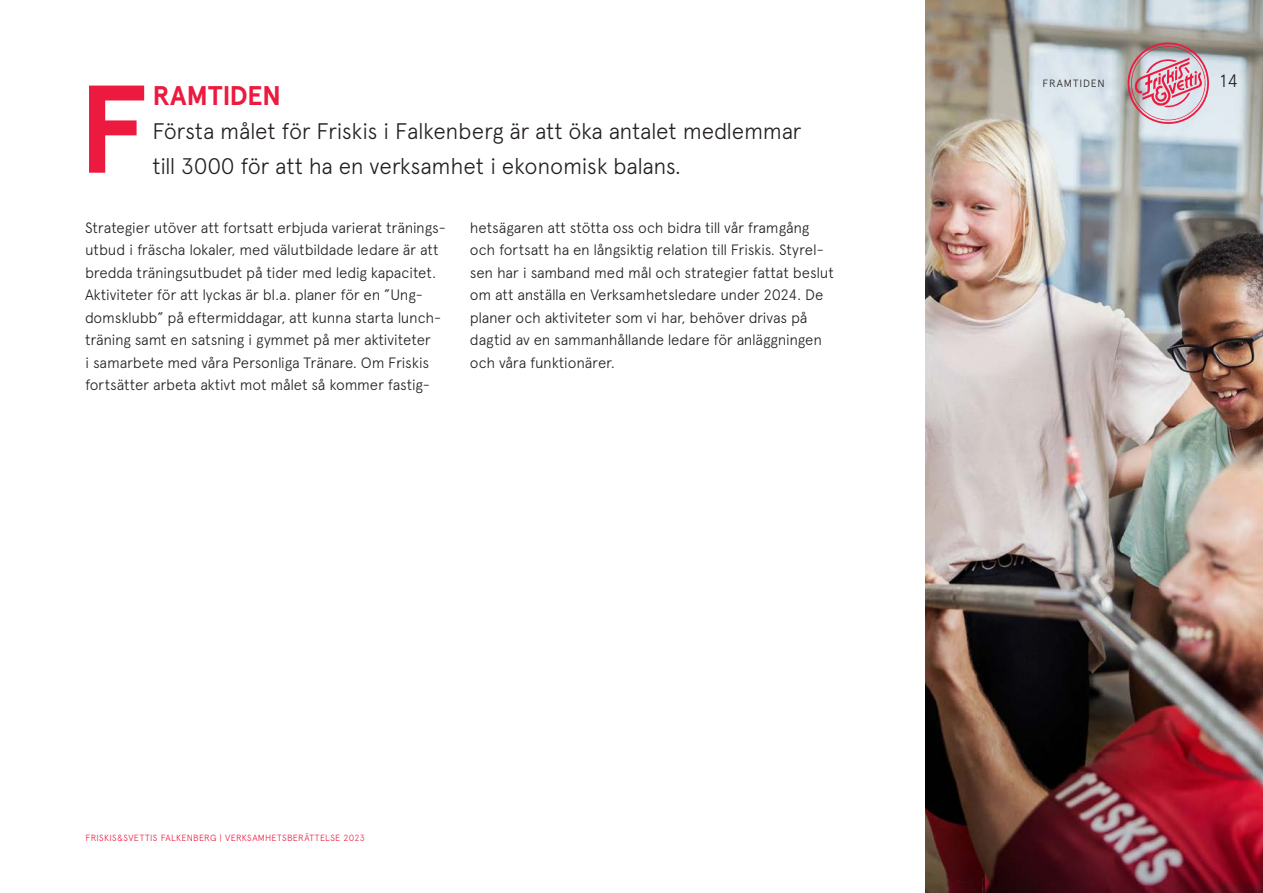
<style>
.page{position:relative;width:1263px;height:893px;background:#fff}
.page>*{position:absolute;margin:0;border:0;box-sizing:border-box;transform-origin:0 0}
.t1{font:700 124.5px "Apercu";color:#ed1a40}
.t2{font:700 27px "Apercu";letter-spacing:-.01em;color:#ed1a40}
.t3{font:300 22.5px/34.5px "Apercu";letter-spacing:-.015em;color:#231f20}
.t4{font:300 18px "Apercu";color:#231f20}
.t5{font:300 15px/22.5px "Apercu";letter-spacing:-.015em;color:#231f20}
.t6{font:300 10.5px "Apercu";letter-spacing:.08em;color:#231f20}
.t7{font:300 9px "Apercu";letter-spacing:.035em;color:#ed1a40}
</style>
<div class="page">
<img style="left:925px;top:0;width:338px;height:893px">
<svg style="left:1127px;top:43px;width:82px;height:81px;background:#cea1ac"></svg>
<p class="t1" style="left:78px;top:54px;width:71px">F</p>
<p class="t2" style="left:153px;top:79px;width:130px">RAMTIDEN</p>
<p class="t3" style="left:153px;top:114px;width:650px">Första målet för Friskis i Falkenberg är att öka antalet medlemmar till 3000 för att ha en verksamhet i ekonomisk balans.</p>
<p class="t5" style="left:85px;top:216px;width:362px">Strategier utöver att fortsatt erbjuda varierat tränings&shy;utbud i fräscha lokaler, med välutbildade ledare är att bredda träningsutbudet på tider med ledig kapacitet.<br>Aktiviteter för att lyckas är bl.a. planer för en ”Ung&shy;domsklubb” på eftermiddagar, att kunna starta lunch&shy;träning samt en satsning i gymmet på mer aktiviteter<br>i samarbete med våra Personliga Tränare. Om Friskis fortsätter arbeta aktivt mot målet så kommer fastig-</p>
<p class="t5" style="left:470px;top:216px;width:366px">hetsägaren att stötta oss och bidra till vår framgång och fortsatt ha en långsiktig relation till Friskis. Styrel&shy;sen har i samband med mål och strategier fattat beslut om att anställa en Verksamhetsledare under 2024. De planer och aktiviteter som vi har, behöver drivas på dagtid av en sammanhållande ledare för anläggningen och våra funktionärer.</p>
<p class="t7" style="left:85px;top:832px;width:281px">FRISKIS&amp;SVETTIS FALKENBERG | VERKSAMHETSBERÄTTELSE 2023</p>
<p class="t6" style="left:1042px;top:77px;width:64px">FRAMTIDEN</p>
<p class="t4" style="left:1220px;top:70px;width:20px">14</p>
</div>
